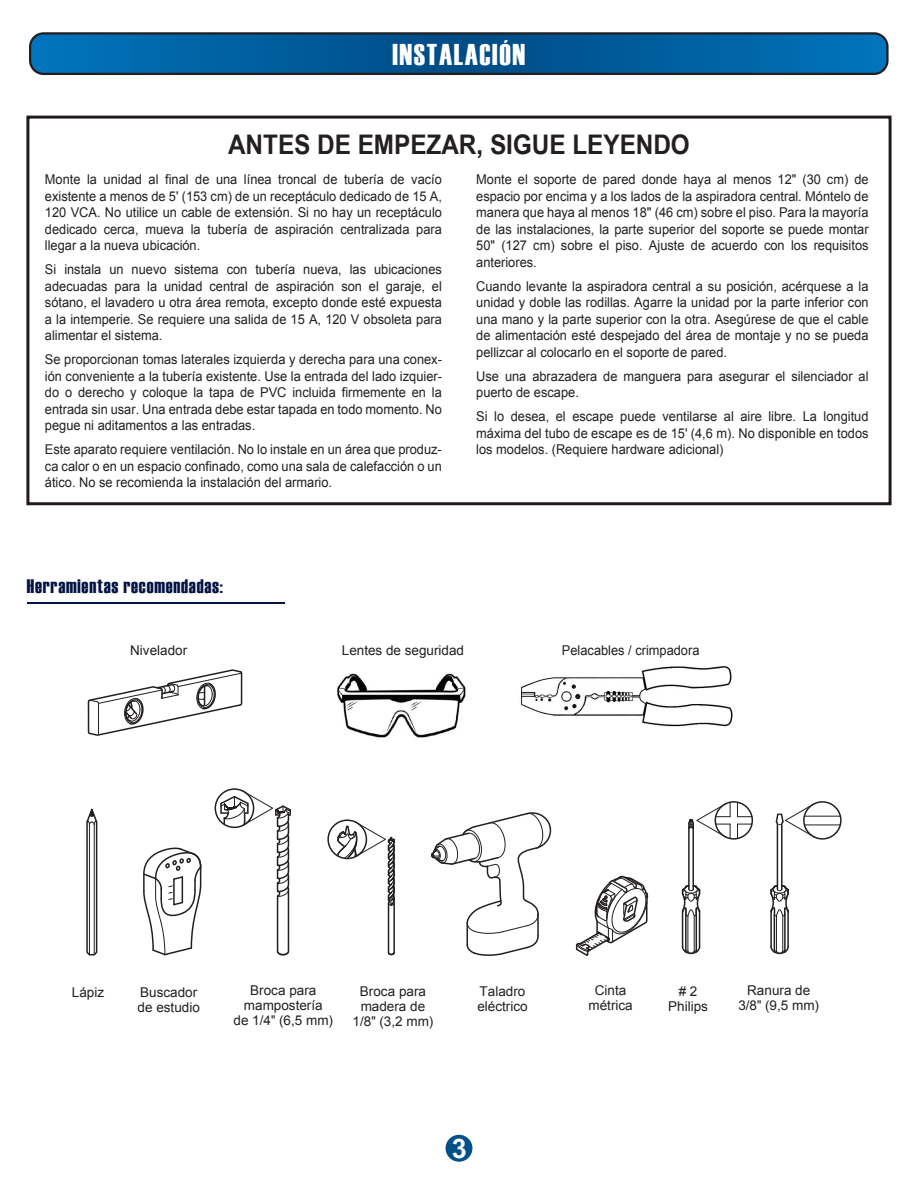
<style>
.page{position:relative;width:918px;height:1188px;background:#fff}
.page>*{position:absolute;margin:0;border:0;box-sizing:border-box;transform-origin:0 0}
.t1{font:30px "Haettenschweiler";letter-spacing:.055em;color:#fff}
.t2{font:700 27px "Arial";color:#231f20;scale:.9 1}
.t3{font:700 27px "Arial";color:#fff}
.t4{font:19.5px "Haettenschweiler";letter-spacing:.04em;color:#041343}
.t5{font:13.5px/16.5px "Arial";color:#231f20;text-align:justify;scale:.95 1}
.t6{font:13.5px/15px "Arial";color:#231f20;text-align:center}
</style>
<div class="page">
<svg style="left:32px;top:35px;width:854px;height:37px;background:#005fa0"></svg>
<div style="left:29px;top:32px;width:860px;height:43px;border:2px solid #231f20;border-radius:13px"></div>
<hr style="left:27px;top:602px;width:257px;height:2px;background:#041343">
<img style="left:337px;top:673px;width:129px;height:65px">
<svg style="left:445px;top:1134px;width:28px;height:27px"></svg>
<div style="left:446px;top:1135px;width:26px;height:27px;background:#04518a;border-radius:50%"></div>
<svg style="left:431px;top:812px;width:121px;height:144px"></svg>
<svg style="left:86px;top:808px;width:12px;height:148px"></svg>
<svg style="left:575px;top:875px;width:74px;height:81px"></svg>
<svg style="left:143px;top:847px;width:59px;height:109px"></svg>
<hr style="left:694px;top:916px;width:1px;height:35px;background:#231f20">
<hr style="left:688px;top:916px;width:1px;height:35px;background:#231f20">
<svg style="left:737px;top:824px;width:15px;height:14px"></svg>
<svg style="left:737px;top:802px;width:15px;height:15px"></svg>
<svg style="left:681px;top:945px;width:20px;height:10px"></svg>
<hr style="left:682px;top:911px;width:1px;height:36px;background:#231f20">
<hr style="left:685px;top:915px;width:2px;height:36px;background:#231f20">
<hr style="left:696px;top:915px;width:1px;height:36px;background:#231f20">
<hr style="left:699px;top:911px;width:1px;height:36px;background:#231f20">
<svg style="left:681px;top:885px;width:20px;height:32px"></svg>
<hr style="left:688px;top:823px;width:2px;height:66px;background:#231f20">
<hr style="left:692px;top:823px;width:2px;height:66px;background:#231f20">
<svg style="left:688px;top:802px;width:43px;height:37px"></svg>
<div style="left:715px;top:801px;width:38px;height:39px;border:2px solid #231f20;border-radius:50%"></div>
<svg style="left:87px;top:669px;width:156px;height:67px"></svg>
<hr style="left:288px;top:890px;width:1px;height:62px;background:#231f20">
<hr style="left:277px;top:896px;width:1px;height:56px;background:#231f20">
<svg style="left:276px;top:950px;width:14px;height:6px"></svg>
<div style="left:215px;top:788px;width:39px;height:40px;border:2px solid #231f20;border-radius:50%"></div>
<hr style="left:388px;top:904px;width:1px;height:49px;background:#231f20">
<hr style="left:393px;top:904px;width:2px;height:49px;background:#231f20">
<svg style="left:387px;top:951px;width:8px;height:5px"></svg>
<svg style="left:336px;top:822px;width:59px;height:84px"></svg>
<div style="left:327px;top:819px;width:40px;height:40px;border:2px solid #231f20;border-radius:50%"></div>
<hr style="left:783px;top:916px;width:1px;height:35px;background:#231f20">
<hr style="left:776px;top:916px;width:1px;height:35px;background:#231f20">
<svg style="left:770px;top:945px;width:19px;height:10px"></svg>
<hr style="left:770px;top:911px;width:2px;height:36px;background:#231f20">
<hr style="left:774px;top:915px;width:1px;height:36px;background:#231f20">
<hr style="left:784px;top:915px;width:2px;height:36px;background:#231f20">
<hr style="left:787px;top:911px;width:2px;height:36px;background:#231f20">
<svg style="left:770px;top:884px;width:19px;height:33px"></svg>
<hr style="left:777px;top:823px;width:1px;height:66px;background:#231f20">
<hr style="left:781px;top:823px;width:2px;height:66px;background:#231f20">
<div style="left:803px;top:801px;width:39px;height:39px;border:2px solid #231f20;border-radius:50%"></div>
<hr style="left:804px;top:816px;width:36px;height:1px;background:#231f20">
<hr style="left:804px;top:825px;width:36px;height:1px;background:#231f20">
<svg style="left:775px;top:803px;width:40px;height:35px"></svg>
<img style="left:521px;top:666px;width:212px;height:61px">
<svg style="left:219px;top:790px;width:72px;height:108px"></svg>
<div style="left:26px;top:116px;width:866px;height:389px;border:3px solid #21191e"></div>
<h1 class="t1" style="left:392px;top:37px;width:134px">INSTALACIÓN</h1>
<h2 class="t2" style="left:228px;top:129px;width:515px">ANTES DE EMPEZAR, SIGUE LEYENDO</h2>
<p class="t5" style="left:45px;top:171px;width:419px">Monte la unidad al final de una línea troncal de tubería de vacío existente a menos de 5' (153 cm) de un receptáculo dedicado de 15 A, 120 VCA. No utilice un cable de extensión. Si no hay un receptáculo dedicado cerca, mueva la tubería de aspiración centralizada para llegar a la nueva ubicación.</p>
<p class="t5" style="left:45px;top:261px;width:419px">Si instala un nuevo sistema con tubería nueva, las ubicaciones adecuadas para la unidad central de aspiración son el garaje, el sótano, el lavadero u otra área remota, excepto donde esté expuesta a la intemperie. Se requiere una salida de 15 A, 120 V obsoleta para alimentar el sistema.</p>
<p class="t5" style="left:45px;top:351px;width:419px">Se proporcionan tomas laterales izquierda y derecha para una conex&shy;ión conveniente a la tubería existente. Use la entrada del lado izquier&shy;do o derecho y coloque la tapa de PVC incluida firmemente en la entrada sin usar. Una entrada debe estar tapada en todo momento. No pegue ni aditamentos a las entradas.</p>
<p class="t5" style="left:45px;top:441px;width:419px">Este aparato requiere ventilación. No lo instale en un área que produz&shy;ca calor o en un espacio confinado, como una sala de calefacción o un ático. No se recomienda la instalación del armario.</p>
<p class="t5" style="left:476px;top:171px;width:415px">Monte el soporte de pared donde haya al menos 12" (30 cm) de espacio por encima y a los lados de la aspiradora central. Móntelo de manera que haya al menos 18" (46 cm) sobre el piso. Para la mayoría de las instalaciones, la parte superior del soporte se puede montar 50" (127 cm) sobre el piso. Ajuste de acuerdo con los requisitos anteriores.</p>
<p class="t5" style="left:476px;top:278px;width:415px">Cuando levante la aspiradora central a su posición, acérquese a la unidad y doble las rodillas. Agarre la unidad por la parte inferior con una mano y la parte superior con la otra. Asegúrese de que el cable de alimentación esté despejado del área de montaje y no se pueda pellizcar al colocarlo en el soporte de pared.</p>
<p class="t5" style="left:476px;top:368px;width:415px">Use una abrazadera de manguera para asegurar el silenciador al puerto de escape.</p>
<p class="t5" style="left:476px;top:408px;width:414px">Si lo desea, el escape puede ventilarse al aire libre. La longitud máxima del tubo de escape es de 15' (4,6 m). No disponible en todos los modelos. (Requiere hardware adicional)</p>
<h3 class="t4" style="left:27px;top:575px;width:198px">Herramientas recomendadas:</h3>
<p class="t6" style="left:130px;top:643px;width:59px">Nivelador</p>
<p class="t6" style="left:342px;top:643px;width:124px">Lentes de seguridad</p>
<p class="t5" style="left:562px;top:642px;width:146px">Pelacables / crimpadora</p>
<p class="t6" style="left:72px;top:985px;width:34px">Lápiz</p>
<p class="t6" style="left:138px;top:985px;width:64px;text-align:left">Buscador de estudio</p>
<p class="t6" style="left:234px;top:983px;width:101px">Broca para mampostería<br>de 1/4" (6,5 mm)</p>
<p class="t6" style="left:353px;top:984px;width:82px">Broca para madera de<br>1/8" (3,2 mm)</p>
<p class="t6" style="left:477px;top:984px;width:52px;text-align:left">Taladro eléctrico</p>
<p class="t6" style="left:589px;top:983px;width:46px">Cinta métrica</p>
<p class="t6" style="left:668px;top:984px;width:41px"># 2<br>Philips</p>
<p class="t6" style="left:738px;top:983px;width:82px">Ranura de<br>3/8" (9,5 mm)</p>
<h2 class="t3" style="left:452px;top:1133px;width:17px">3</h2>
</div>
